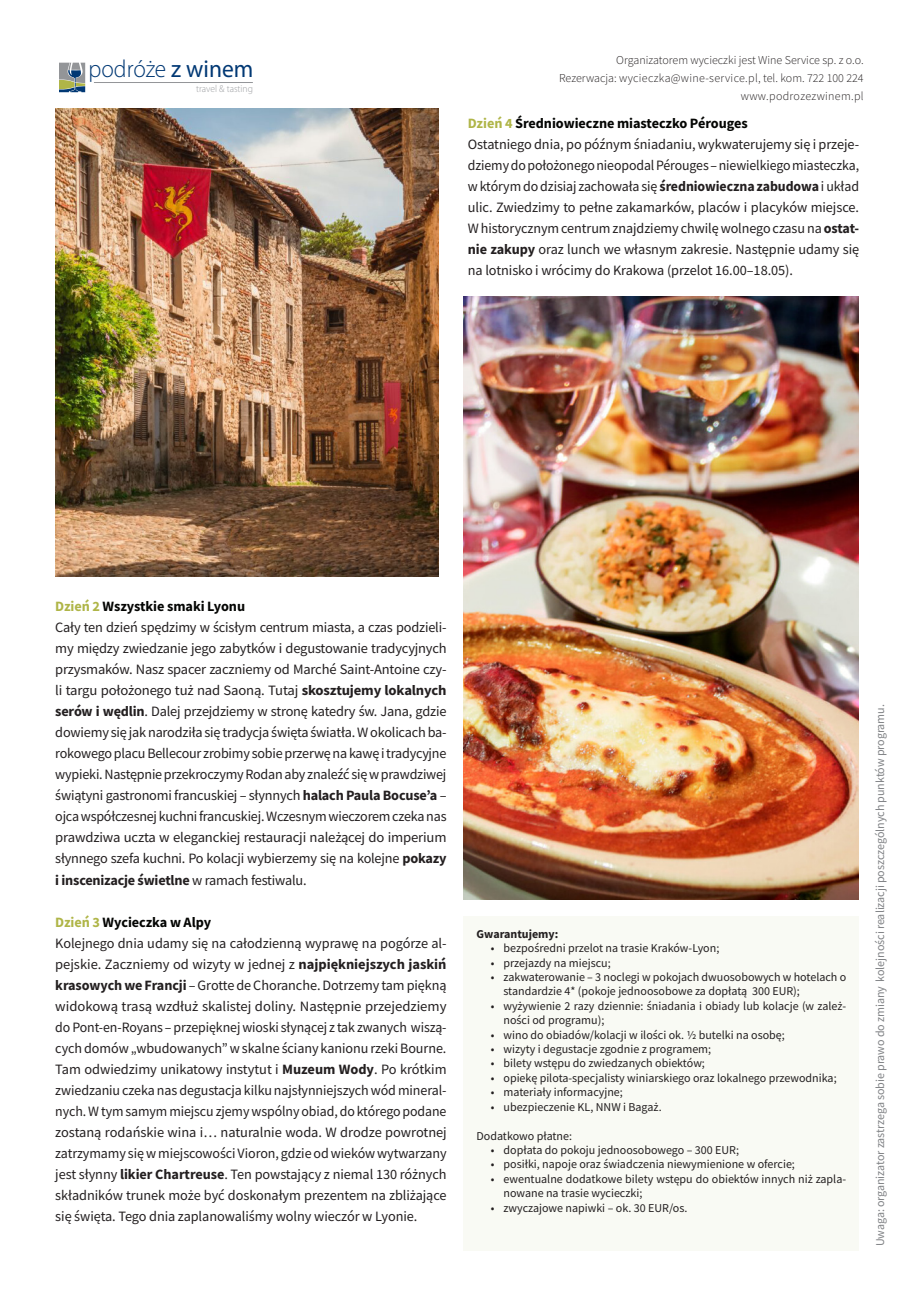
<style>
.page{position:relative;width:919px;height:1289px;background:#fff}
.page>*{position:absolute;margin:0;border:0;box-sizing:border-box;transform-origin:0 0}
.t1{font:300 24.6px "Myriad Pro";letter-spacing:-.005em;color:#013874;scale:.95 1}
.t2{font:14.25px/21px "Source Sans Pro";letter-spacing:-.01em;color:#231f20}
.t3{font:12px/14.4px "Source Sans Pro";color:#231f20}
.t4{font:300 12px/18px "Source Sans Pro";color:#231f20;text-align:right}
.t5{font:12px "Source Sans Pro";letter-spacing:-.005em;color:#808285}
.t6{font:700 12px "Source Sans Pro";color:#231f20}
.t7{font:300 10.05px "Myriad Pro";color:#9d9fa2;scale:.95 1}
.s1{font-weight:400}
.s2{font-weight:700;color:#afb548}
.s3{font-weight:700;color:#040503}
.s4{font-weight:700}
.s5{font-weight:700;color:#afb547}
</style>
<div class="page">
<svg style="left:59px;top:63px;width:26px;height:29px"></svg>
<hr style="left:94px;top:82px;width:159px;height:1px;background:#939598">
<div style="left:463px;top:916px;width:395px;height:334px;background:#f9faf4"></div>
<img style="left:463px;top:296px;width:395px;height:603px">
<img style="left:55px;top:108px;width:383px;height:468px">
<h1 class="t1" style="left:88px;top:55px;width:175px">podróże <span class="s1">z winem</span></h1>
<p class="t7" style="left:196px;top:84px;width:61px">travel &amp; tasting</p>
<p class="t4" style="left:559px;top:51px;width:306px">Organizatorem wycieczki jest Wine Service sp. z o.o.<br>Rezerwacja: wycieczka@wine-service.pl, tel. kom. 722 100 224 www.podrozezwinem.pl</p>
<p class="t2" style="left:468px;top:113px;width:393px"><span class="s2">Dzień 4</span> <span class="s3">Średniowieczne miasteczko Pérouges<br></span>Ostatniego dnia, po późnym śniadaniu, wykwaterujemy się i przeje&shy;dziemy do położonego nieopodal Pérouges – niewielkiego miasteczka, w którym do dzisiaj zachowała się <span class="s4">średniowieczna zabudowa</span> i układ ulic. Zwiedzimy to pełne zakamarków, placów i placyków miejsce.<br>W historycznym centrum znajdziemy chwilę wolnego czasu na <span class="s4">ostat&shy;nie zakupy</span> oraz lunch we własnym zakresie. Następnie udamy się na lotnisko i wrócimy do Krakowa (przelot 16.00–18.05).</p>
<p class="t2" style="left:55px;top:596px;width:393px"><span class="s5">Dzień 2</span> <span class="s3">Wszystkie smaki Lyonu<br></span>Cały ten dzień spędzimy w ścisłym centrum miasta, a czas podzieli&shy;my między zwiedzanie jego zabytków i degustowanie tradycyjnych przysmaków. Nasz spacer zaczniemy od Marché Saint-Antoine czy&shy;li targu położonego tuż nad Saoną. Tutaj <span class="s4">skosztujemy lokalnych serów i wędlin</span>. Dalej przejdziemy w stronę katedry św. Jana, gdzie dowiemy się jak narodziła się tradycja święta światła. W okolicach ba&shy;rokowego placu Bellecour zrobimy sobie przerwę na kawę i tradycyjne wypieki. Następnie przekroczymy Rodan aby znaleźć się w prawdziwej świątyni gastronomi francuskiej – słynnych <span class="s4">halach Paula Bocuse’a</span> – ojca współczesnej kuchni francuskiej. Wczesnym wieczorem czeka nas prawdziwa uczta w eleganckiej restauracji należącej do imperium słynnego szefa kuchni. Po kolacji wybierzemy się na kolejne <span class="s4">pokazy i inscenizacje świetlne</span> w ramach festiwalu.</p>
<p class="t2" style="left:55px;top:911px;width:393px"><span class="s5">Dzień 3</span> <span class="s3">Wycieczka w Alpy<br></span>Kolejnego dnia udamy się na całodzienną wyprawę na pogórze al&shy;pejskie. Zaczniemy od wizyty w jednej z <span class="s4">najpiękniejszych jaskiń krasowych we Francji</span> – Grotte de Choranche. Dotrzemy tam piękną widokową trasą wzdłuż skalistej doliny. Następnie przejedziemy do Pont-en-Royans – przepięknej wioski słynącej z tak zwanych wiszą&shy;cych domów „wbudowanych” w skalne ściany kanionu rzeki Bourne.<br>Tam odwiedzimy unikatowy instytut i <span class="s4">Muzeum Wody</span>. Po krótkim zwiedzaniu czeka nas degustacja kilku najsłynniejszych wód mineral&shy;nych. W tym samym miejscu zjemy wspólny obiad, do którego podane zostaną rodańskie wina i… naturalnie woda. W drodze powrotnej zatrzymamy się w miejscowości Vioron, gdzie od wieków wytwarzany jest słynny <span class="s4">likier Chartreuse</span>. Ten powstający z niemal 130 różnych składników trunek może być doskonałym prezentem na zbliżające się święta. Tego dnia zaplanowaliśmy wolny wieczór w Lyonie.</p>
<p class="t6" style="left:476px;top:925px;width:83px">Gwarantujemy:</p>
<p class="t3" style="left:490px;top:940px;width:230px">• bezpośredni przelot na trasie Kraków-Lyon;</p>
<p class="t3" style="left:490px;top:955px;width:121px">• przejazdy na miejscu;</p>
<p class="t3" style="left:503px;top:969px;width:344px;text-indent:-13px">• zakwaterowanie – 3 noclegi w pokojach dwuosobowych w hotelach o standardzie 4* (pokoje jednoosobowe za dopłatą 300 EUR);</p>
<p class="t3" style="left:503px;top:998px;width:344px;text-indent:-13px">• wyżywienie 2 razy dziennie: śniadania i obiady lub kolacje (w zależ&shy;ności od programu);</p>
<p class="t3" style="left:490px;top:1027px;width:295px">• wino do obiadów/kolacji w ilości ok. ½ butelki na osobę;</p>
<p class="t3" style="left:490px;top:1041px;width:222px">• wizyty i degustacje zgodnie z programem;</p>
<p class="t3" style="left:490px;top:1056px;width:216px">• bilety wstępu do zwiedzanych obiektów;</p>
<p class="t3" style="left:490px;top:1070px;width:347px">• opiekę pilota-specjalisty winiarskiego oraz lokalnego przewodnika;</p>
<p class="t3" style="left:490px;top:1084px;width:133px">• materiały informacyjne;</p>
<p class="t3" style="left:490px;top:1099px;width:172px">• ubezpieczenie KL, NNW i Bagaż.</p>
<p class="t3" style="left:476px;top:1128px;width:97px">Dodatkowo płatne:</p>
<p class="t3" style="left:490px;top:1142px;width:250px">• dopłata do pokoju jednoosobowego – 300 EUR;</p>
<p class="t3" style="left:490px;top:1156px;width:306px">• posiłki, napoje oraz świadczenia niewymienione w ofercie;</p>
<p class="t3" style="left:503px;top:1171px;width:344px;text-indent:-13px">• ewentualne dodatkowe bilety wstępu do obiektów innych niż zapla&shy;nowane na trasie wycieczki;</p>
<p class="t3" style="left:490px;top:1200px;width:198px">• zwyczajowe napiwki – ok. 30 EUR/os.</p>
<p class="t5" style="left:872px;top:1246px;width:544px;rotate:-90deg">Uwaga: organizator zastrzega sobie prawo do zmiany kolejności realizacji poszczególnych punktów programu.</p>
</div>
